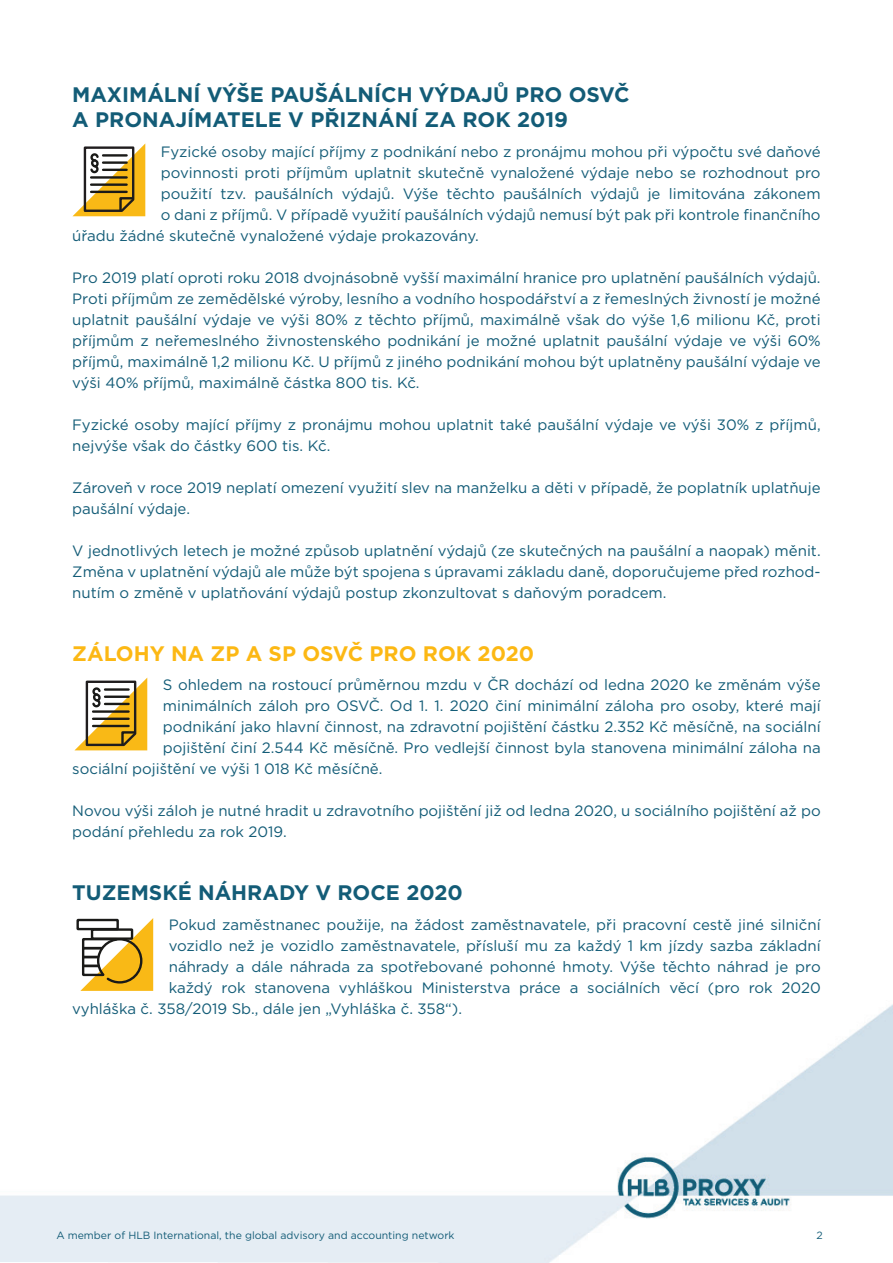
<style>
.page{position:relative;width:893px;height:1263px;background:#fff}
.page>*{position:absolute;margin:0;border:0;box-sizing:border-box;transform-origin:0 0}
.t1{font:700 21px/25.2px "Gotham";color:#135c77}
.t2{font:700 21px "Gotham";color:#fcb814}
.t3{font:15px/21px "Gotham";color:#135c77}
.t4{font:10.5px "Gotham";color:#135c77}
</style>
<div class="page">
<img style="left:0;top:1004px;width:893px;height:259px">
<svg style="left:75px;top:678px;width:72px;height:72px"></svg>
<svg style="left:73px;top:144px;width:72px;height:72px"></svg>
<div style="left:76px;top:919px;width:43px;height:11px;border:2px solid #1a1a18"></div>
<svg style="left:80px;top:918px;width:73px;height:73px"></svg>
<h1 class="t1" style="left:72px;top:82px;width:559px">MAXIMÁLNÍ VÝŠE PAUŠÁLNÍCH VÝDAJŮ PRO OSVČ<br>A PRONAJÍMATELE V PŘIZNÁNÍ ZA ROK 2019</h1>
<p class="t3" style="left:161px;top:140px;width:661px">Fyzické osoby mající příjmy z podnikání nebo z pronájmu mohou při výpočtu své daňové</p>
<p class="t3" style="left:161px;top:161px;width:661px">povinnosti proti příjmům uplatnit skutečně vynaložené výdaje nebo se rozhodnout pro</p>
<p class="t3" style="left:161px;top:182px;width:661px">použití tzv. paušálních výdajů. Výše těchto paušálních výdajů je limitována zákonem</p>
<p class="t3" style="left:161px;top:203px;width:661px">o dani z příjmů. V případě využití paušálních výdajů nemusí být pak při kontrole finančního</p>
<p class="t3" style="left:72px;top:224px;width:408px">úřadu žádné skutečně vynaložené výdaje prokazovány.</p>
<p class="t3" style="left:72px;top:266px;width:750px;text-align:justify">Pro 2019 platí oproti roku 2018 dvojnásobně vyšší maximální hranice pro uplatnění paušálních výdajů.<br>Proti příjmům ze zemědělské výroby, lesního a vodního hospodářství a z řemeslných živností je možné uplatnit paušální výdaje ve výši 80% z těchto příjmů, maximálně však do výše 1,6 milionu Kč, proti příjmům z neřemeslného živnostenského podnikání je možné uplatnit paušální výdaje ve výši 60% příjmů, maximálně 1,2 milionu Kč. U příjmů z jiného podnikání mohou být uplatněny paušální výdaje ve výši 40% příjmů, maximálně částka 800 tis. Kč.</p>
<p class="t3" style="left:72px;top:413px;width:750px">Fyzické osoby mající příjmy z pronájmu mohou uplatnit také paušální výdaje ve výši 30% z příjmů, nejvýše však do částky 600 tis. Kč.</p>
<p class="t3" style="left:72px;top:476px;width:750px">Zároveň v roce 2019 neplatí omezení využití slev na manželku a děti v případě, že poplatník uplatňuje paušální výdaje.</p>
<p class="t3" style="left:72px;top:539px;width:750px;text-align:justify">V jednotlivých letech je možné způsob uplatnění výdajů (ze skutečných na paušální a naopak) měnit.<br>Změna v uplatnění výdajů ale může být spojena s úpravami základu daně, doporučujeme před rozhod&shy;nutím o změně v uplatňování výdajů postup zkonzultovat s daňovým poradcem.</p>
<h1 class="t2" style="left:72px;top:639px;width:463px">ZÁLOHY NA ZP A SP OSVČ PRO ROK 2020</h1>
<p class="t3" style="left:163px;top:674px;width:659px">S ohledem na rostoucí průměrnou mzdu v ČR dochází od ledna 2020 ke změnám výše</p>
<p class="t3" style="left:163px;top:695px;width:659px">minimálních záloh pro OSVČ. Od 1. 1. 2020 činí minimální záloha pro osoby, které mají</p>
<p class="t3" style="left:163px;top:716px;width:659px">podnikání jako hlavní činnost, na zdravotní pojištění částku 2.352 Kč měsíčně, na sociální</p>
<p class="t3" style="left:163px;top:737px;width:659px">pojištění činí 2.544 Kč měsíčně. Pro vedlejší činnost byla stanovena minimální záloha na</p>
<p class="t3" style="left:72px;top:758px;width:312px">sociální pojištění ve výši 1 018 Kč měsíčně.</p>
<p class="t3" style="left:72px;top:800px;width:750px">Novou výši záloh je nutné hradit u zdravotního pojištění již od ledna 2020, u sociálního pojištění až po podání přehledu za rok 2019.</p>
<h1 class="t1" style="left:72px;top:880px;width:392px">TUZEMSKÉ NÁHRADY V ROCE 2020</h1>
<p class="t3" style="left:169px;top:913px;width:653px">Pokud zaměstnanec použije, na žádost zaměstnavatele, při pracovní cestě jiné silniční</p>
<p class="t3" style="left:169px;top:934px;width:653px">vozidlo než je vozidlo zaměstnavatele, přísluší mu za každý 1 km jízdy sazba základní</p>
<p class="t3" style="left:169px;top:955px;width:653px">náhrady a dále náhrada za spotřebované pohonné hmoty. Výše těchto náhrad je pro</p>
<p class="t3" style="left:169px;top:976px;width:653px">každý rok stanovena vyhláškou Ministerstva práce a sociálních věcí (pro rok 2020</p>
<p class="t3" style="left:72px;top:997px;width:391px">vyhláška č. 358/2019 Sb., dále jen „Vyhláška č. 358“).</p>
<p class="t4" style="left:56px;top:1228px;width:400px">A member of HLB International, the global advisory and accounting network</p>
<p class="t4" style="left:816px;top:1228px;width:8px">2</p>
</div>
